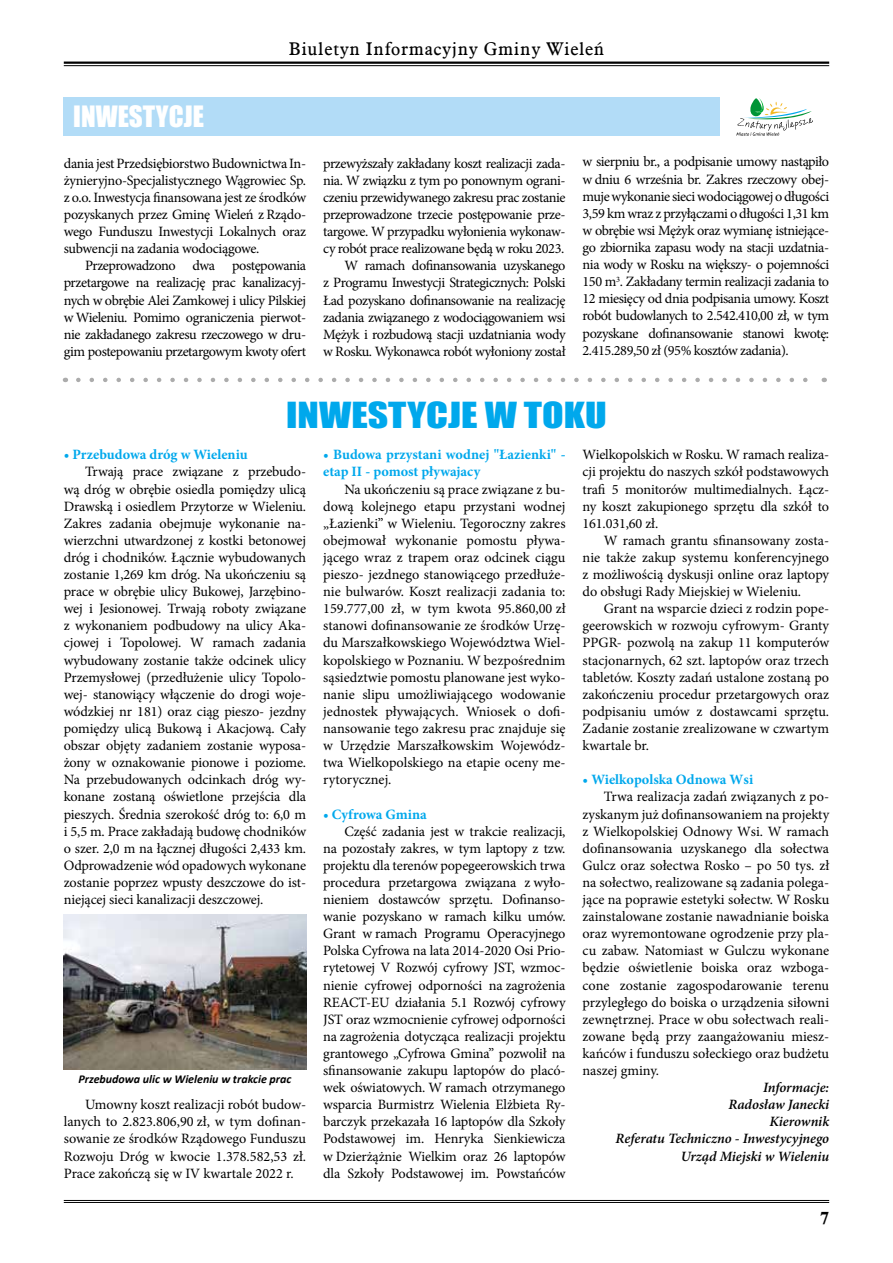
<style>
.page{position:relative;width:893px;height:1263px;background:#fff}
.page>*{position:absolute;margin:0;border:0;box-sizing:border-box;transform-origin:0 0}
.t1{font:33px "Impact";color:#00a8ec;scale:1.2 1}
.t2{font:27px "Impact";color:#fff}
.t3{font:18px "Aldine 721 EU";letter-spacing:.04em;color:#000}
.t4{font:700 18px "Dutch 801 EU";color:#000}
.t5{font:14.25px/17.1px "Minion Pro";letter-spacing:-.025em;color:#000;text-align:justify}
.t6{font:700 14.25px/17.1px "Minion Pro";color:#00a8ec}
.t7{font:italic 600 14.25px/17.1px "Minion Pro";letter-spacing:-.005em;color:#000;text-align:right}
.t8{font:italic 700 12px "Calibri";color:#000}
</style>
<div class="page">
<hr style="left:64px;top:62px;width:765px;height:2px;background:#000">
<hr style="left:64px;top:65px;width:765px;height:1px;background:#000">
<hr style="left:64px;top:1200px;width:765px;height:1px;background:#000">
<hr style="left:64px;top:1202px;width:765px;height:1px;background:#000">
<div style="left:64px;top:98px;width:656px;height:38px;background:#b2dcf7"></div>
<svg style="left:736px;top:98px;width:77px;height:38px"></svg>
<svg style="left:78px;top:378px;width:730px;height:4px"></svg>
<img style="left:64px;top:914px;width:242px;height:155px">
<p class="t3" style="left:289px;top:38px;width:317px">Biuletyn Informacyjny Gminy Wieleń</p>
<h2 class="t2" style="left:73px;top:95px;width:132px">INWESTYCJE</h2>
<p class="t5" style="left:64px;top:155px;width:244px">dania jest Przedsiębiorstwo Budownictwa In&shy;żynieryjno-Specjalistycznego Wągrowiec Sp. z o.o. Inwestycja finansowana jest ze środków pozyskanych przez Gminę Wieleń z Rządo&shy;wego Funduszu Inwestycji Lokalnych oraz subwencji na zadania wodociągowe.</p>
<p class="t5" style="left:64px;top:257px;width:244px;text-indent:21px">Przeprowadzono dwa postępowania przetargowe na realizację prac kanalizacyj&shy;nych w obrębie Alei Zamkowej i ulicy Pilskiej w Wieleniu. Pomimo ograniczenia pierwot&shy;nie zakładanego zakresu rzeczowego w dru&shy;gim postepowaniu przetargowym kwoty ofert</p>
<p class="t5" style="left:323px;top:155px;width:244px;text-align:right">przewyższały zakładany koszt realizacji zada&shy;nia. W związku z tym po ponownym ograni&shy;czeniu przewidywanego zakresu prac zostanie przeprowadzone trzecie postępowanie prze&shy;targowe. W przypadku wyłonienia wykonaw&shy;cy robót prace realizowane będą w roku 2023.<br>W ramach dofinansowania uzyskanego<br>z Programu Inwestycji Strategicznych: Polski Ład pozyskano dofinansowanie na realizację zadania związanego z wodociągowaniem wsi Mężyk i rozbudową stacji uzdatniania wody w Rosku. Wykonawca robót wyłoniony został</p>
<p class="t5" style="left:583px;top:153px;width:248px">w sierpniu br., a podpisanie umowy nastąpiło w dniu 6 września br. Zakres rzeczowy obej&shy;muje wykonanie sieci wodociągowej o długości 3,59 km wraz z przyłączami o długości 1,31 km w obrębie wsi Mężyk oraz wymianę istniejące&shy;go zbiornika zapasu wody na stacji uzdatnia&shy;nia wody w Rosku na większy- o pojemności 150 m<sup>3</sup>. Zakładany termin realizacji zadania to 12 miesięcy od dnia podpisania umowy. Koszt robót budowlanych to 2.542.410,00 zł, w tym pozyskane dofinansowanie stanowi kwotę:<br>2.415.289,50 zł (95% kosztów zadania).</p>
<h1 class="t1" style="left:286px;top:389px;width:269px">INWESTYCJE W TOKU</h1>
<p class="t6" style="left:64px;top:446px;width:185px">• Przebudowa dróg w Wieleniu</p>
<p class="t5" style="left:64px;top:463px;width:244px;text-indent:21px">Trwają prace związane z przebudo&shy;wą dróg w obrębie osiedla pomiędzy ulicą Drawską i osiedlem Przytorze w Wieleniu.<br>Zakres zadania obejmuje wykonanie na&shy;wierzchni utwardzonej z kostki betonowej dróg i chodników. Łącznie wybudowanych zostanie 1,269 km dróg. Na ukończeniu są prace w obrębie ulicy Bukowej, Jarzębino&shy;wej i Jesionowej. Trwają roboty związane z wykonaniem podbudowy na ulicy Aka&shy;cjowej i Topolowej. W ramach zadania wybudowany zostanie także odcinek ulicy Przemysłowej (przedłużenie ulicy Topolo&shy;wej- stanowiący włączenie do drogi woje&shy;wódzkiej nr 181) oraz ciąg pieszo- jezdny pomiędzy ulicą Bukową i Akacjową. Cały obszar objęty zadaniem zostanie wyposa&shy;żony w oznakowanie pionowe i poziome.<br>Na przebudowanych odcinkach dróg wy&shy;konane zostaną oświetlone przejścia dla pieszych. Średnia szerokość dróg to: 6,0 m i 5,5 m. Prace zakładają budowę chodników o szer. 2,0 m na łącznej długości 2,433 km.<br>Odprowadzenie wód opadowych wykonane zostanie poprzez wpusty deszczowe do ist&shy;niejącej sieci kanalizacji deszczowej.</p>
<p class="t8" style="left:78px;top:1071px;width:214px">Przebudowa ulic w Wieleniu w trakcie prac</p>
<p class="t5" style="left:64px;top:1096px;width:244px;text-indent:21px">Umowny koszt realizacji robót budow&shy;lanych to 2.823.806,90 zł, w tym dofinan&shy;sowanie ze środków Rządowego Funduszu Rozwoju Dróg w kwocie 1.378.582,53 zł.<br>Prace zakończą się w IV kwartale 2022 r.</p>
<p class="t6" style="left:323px;top:446px;width:244px">• Budowa przystani wodnej "Łazienki" - etap II - pomost pływajacy</p>
<p class="t5" style="left:323px;top:480px;width:244px;text-indent:21px">Na ukończeniu są prace związane z bu&shy;dową kolejnego etapu przystani wodnej „Łazienki” w Wieleniu. Tegoroczny zakres obejmował wykonanie pomostu pływa&shy;jącego wraz z trapem oraz odcinek ciągu pieszo- jezdnego stanowiącego przedłuże&shy;nie bulwarów. Koszt realizacji zadania to:<br>159.777,00 zł, w tym kwota 95.860,00 zł stanowi dofinansowanie ze środków Urzę&shy;du Marszałkowskiego Województwa Wiel&shy;kopolskiego w Poznaniu. W bezpośrednim sąsiedztwie pomostu planowane jest wyko&shy;nanie slipu umożliwiającego wodowanie jednostek pływających. Wniosek o dofi&shy;nansowanie tego zakresu prac znajduje się w Urzędzie Marszałkowskim Wojewódz&shy;twa Wielkopolskiego na etapie oceny me&shy;rytorycznej.</p>
<p class="t6" style="left:323px;top:805px;width:105px">• Cyfrowa Gmina</p>
<p class="t5" style="left:323px;top:822px;width:244px;text-indent:21px">Część zadania jest w trakcie realizacji, na pozostały zakres, w tym laptopy z tzw. projektu dla terenów popegeerowskich trwa procedura przetargowa związana z wyło&shy;nieniem dostawców sprzętu. Dofinanso&shy;wanie pozyskano w ramach kilku umów.<br>Grant w ramach Programu Operacyjnego Polska Cyfrowa na lata 2014-2020 Osi Prio&shy;rytetowej V Rozwój cyfrowy JST, wzmoc&shy;nienie cyfrowej odporności na zagrożenia REACT-EU działania 5.1 Rozwój cyfrowy JST oraz wzmocnienie cyfrowej odporności na zagrożenia dotycząca realizacji projektu grantowego „Cyfrowa Gmina” pozwolił na sfinansowanie zakupu laptopów do placó&shy;wek oświatowych. W ramach otrzymanego wsparcia Burmistrz Wielenia Elżbieta Ry&shy;barczyk przekazała 16 laptopów dla Szkoły Podstawowej im. Henryka Sienkiewicza w Dzierżążnie Wielkim oraz 26 laptopów dla Szkoły Podstawowej im. Powstańców</p>
<p class="t5" style="left:583px;top:446px;width:248px">Wielkopolskich w Rosku. W ramach realiza&shy;cji projektu do naszych szkół podstawowych trafi 5 monitorów multimedialnych. Łącz&shy;ny koszt zakupionego sprzętu dla szkół to 161.031,60 zł.</p>
<p class="t5" style="left:583px;top:532px;width:248px;text-indent:21px">W ramach grantu sfinansowany zosta&shy;nie także zakup systemu konferencyjnego z możliwością dyskusji online oraz laptopy do obsługi Rady Miejskiej w Wieleniu.</p>
<p class="t5" style="left:583px;top:600px;width:248px;text-indent:21px">Grant na wsparcie dzieci z rodzin pope&shy;geerowskich w rozwoju cyfrowym- Granty PPGR- pozwolą na zakup 11 komputerów stacjonarnych, 62 szt. laptopów oraz trzech tabletów. Koszty zadań ustalone zostaną po zakończeniu procedur przetargowych oraz podpisaniu umów z dostawcami sprzętu.<br>Zadanie zostanie zrealizowane w czwartym kwartale br.</p>
<p class="t6" style="left:583px;top:771px;width:172px">• Wielkopolska Odnowa Wsi</p>
<p class="t5" style="left:583px;top:788px;width:248px;text-indent:21px">Trwa realizacja zadań związanych z po&shy;zyskanym już dofinansowaniem na projekty z Wielkopolskiej Odnowy Wsi. W ramach dofinansowania uzyskanego dla sołectwa Gulcz oraz sołectwa Rosko – po 50 tys. zł na sołectwo, realizowane są zadania polega&shy;jące na poprawie estetyki sołectw. W Rosku zainstalowane zostanie nawadnianie boiska oraz wyremontowane ogrodzenie przy pla&shy;cu zabaw. Natomiast w Gulczu wykonane będzie oświetlenie boiska oraz wzboga&shy;cone zostanie zagospodarowanie terenu przyległego do boiska o urządzenia siłowni zewnętrznej. Prace w obu sołectwach reali&shy;zowane będą przy zaangażowaniu miesz&shy;kańców i funduszu sołeckiego oraz budżetu naszej gminy.</p>
<p class="t7" style="left:616px;top:1079px;width:215px">Informacje:<br>Radosław Janecki<br>Kierownik<br>Referatu Techniczno - Inwestycyjnego<br>Urząd Miejski w Wieleniu</p>
<p class="t4" style="left:820px;top:1207px;width:10px">7</p>
</div>
